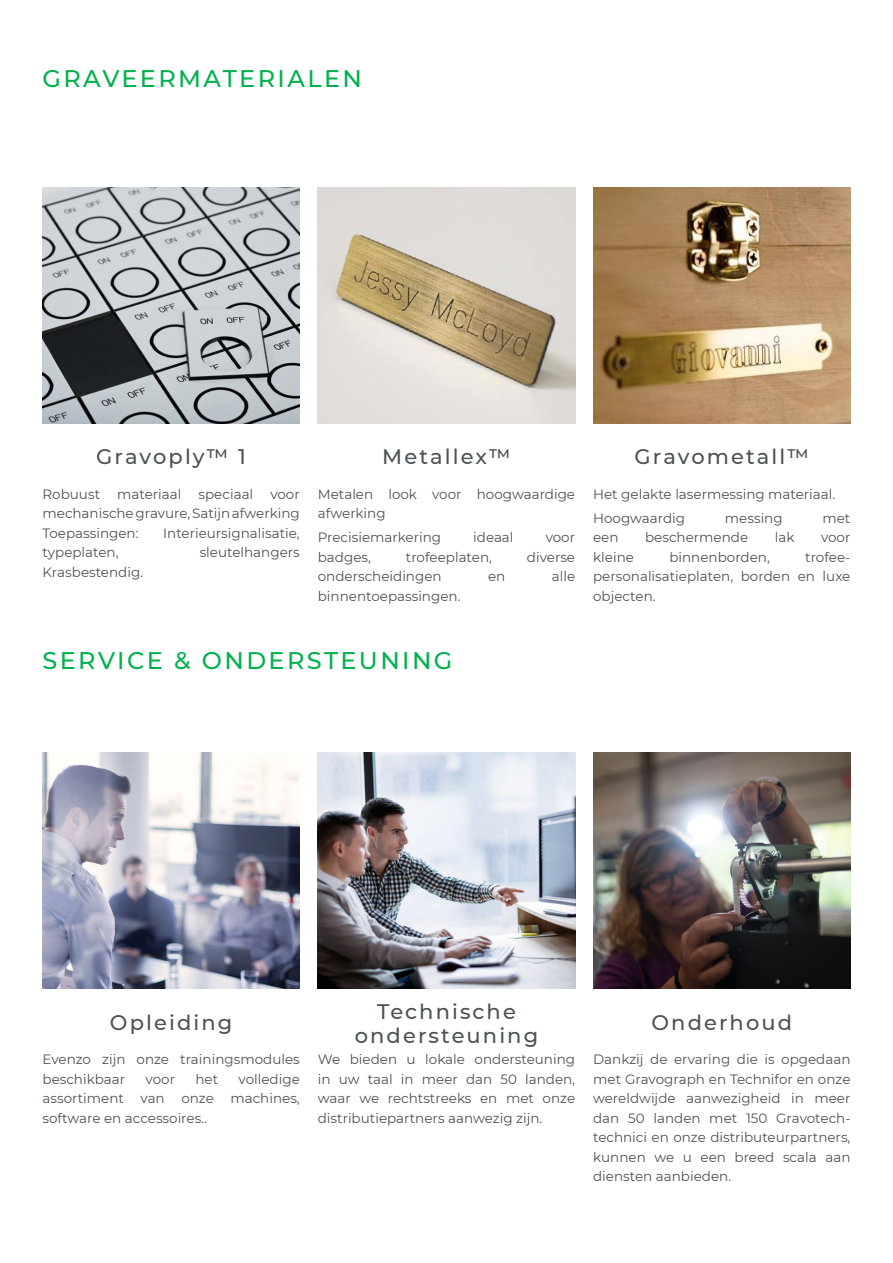
<style>
.page{position:relative;width:893px;height:1263px;background:#fff}
.page>*{position:absolute;margin:0;border:0;box-sizing:border-box;transform-origin:0 0}
.t1{font:500 24px "Montserrat";letter-spacing:.1em;color:#00b14c}
.t2{font:500 21px/24px "Montserrat";letter-spacing:.1em;color:#4d5257;text-align:center}
.t3{font:13.5px/19.5px "Montserrat";color:#4d5257;text-align:justify}
</style>
<div class="page">
<img style="left:43px;top:187px;width:257px;height:236px">
<img style="left:318px;top:187px;width:257px;height:236px">
<img style="left:593px;top:187px;width:257px;height:236px">
<img style="left:43px;top:752px;width:257px;height:237px">
<img style="left:318px;top:752px;width:257px;height:237px">
<img style="left:593px;top:752px;width:257px;height:237px">
<h1 class="t1" style="left:43px;top:62px;width:321px">GRAVEERMATERIALEN</h1>
<h2 class="t2" style="left:96px;top:444px;width:151px">Gravoply™ 1</h2>
<h2 class="t2" style="left:382px;top:444px;width:130px">Metallex™</h2>
<h2 class="t2" style="left:634px;top:444px;width:176px">Gravometall™</h2>
<p class="t3" style="left:318px;top:484px;width:259px">Metalen look voor hoogwaardige afwerking</p>
<p class="t3" style="left:318px;top:527px;width:125px">Precisiemarkering</p>
<p class="t3" style="left:473px;top:527px;width:42px">ideaal</p>
<p class="t3" style="left:546px;top:527px;width:31px">voor</p>
<p class="t3" style="left:318px;top:547px;width:55px">badges,</p>
<p class="t3" style="left:406px;top:547px;width:88px">trofeeplaten,</p>
<p class="t3" style="left:527px;top:547px;width:50px">diverse</p>
<p class="t3" style="left:318px;top:566px;width:125px">onderscheidingen</p>
<p class="t3" style="left:488px;top:566px;width:19px">en</p>
<p class="t3" style="left:552px;top:566px;width:25px">alle</p>
<p class="t3" style="left:318px;top:586px;width:144px">binnentoepassingen.</p>
<p class="t3" style="left:43px;top:484px;width:59px">Robuust</p>
<p class="t3" style="left:117px;top:484px;width:66px">materiaal</p>
<p class="t3" style="left:199px;top:484px;width:56px">speciaal</p>
<p class="t3" style="left:593px;top:482px;width:244px;line-height:23.7px">Het gelakte lasermessing materiaal.<br>Hoogwaardig</p>
<p class="t3" style="left:43px;top:484px;width:259px;text-indent:228px">voor mechanische gravure, Satijn afwerking Toepassingen:</p>
<p class="t3" style="left:725px;top:508px;width:59px">messing</p>
<p class="t3" style="left:822px;top:508px;width:29px">met</p>
<p class="t3" style="left:163px;top:523px;width:138px">Interieursignalisatie,</p>
<p class="t3" style="left:593px;top:527px;width:27px">een</p>
<p class="t3" style="left:645px;top:527px;width:105px">beschermende</p>
<p class="t3" style="left:775px;top:527px;width:21px">lak</p>
<p class="t3" style="left:821px;top:527px;width:31px">voor</p>
<p class="t3" style="left:593px;top:547px;width:42px">kleine</p>
<p class="t3" style="left:669px;top:547px;width:102px">binnenborden,</p>
<p class="t3" style="left:43px;top:542px;width:78px">typeplaten,</p>
<p class="t3" style="left:200px;top:542px;width:102px">sleutelhangers</p>
<p class="t3" style="left:43px;top:562px;width:102px">Krasbestendig.</p>
<p class="t3" style="left:593px;top:547px;width:259px;text-indent:212px">trofee&shy;personalisatieplaten, borden en luxe objecten.</p>
<h1 class="t1" style="left:43px;top:644px;width:411px">SERVICE &amp; ONDERSTEUNING</h1>
<h2 class="t2" style="left:110px;top:1009px;width:124px">Opleiding</h2>
<h2 class="t2" style="left:355px;top:999px;width:185px">Technische ondersteuning</h2>
<h2 class="t2" style="left:651px;top:1009px;width:142px">Onderhoud</h2>
<p class="t3" style="left:318px;top:1049px;width:259px">We bieden u lokale ondersteuning in uw taal in meer dan 50 landen, waar we rechtstreeks en met onze distributiepartners aanwezig zijn.</p>
<p class="t3" style="left:593px;top:1049px;width:259px">Dankzij de ervaring die is opgedaan met Gravograph en Technifor en onze wereldwijde aanwezigheid in meer dan 50 landen met 150 Gravotech&shy;technici en onze distributeurpartners, kunnen we u een breed scala aan diensten aanbieden.</p>
<p class="t3" style="left:43px;top:1049px;width:259px">Evenzo zijn onze trainingsmodules beschikbaar</p>
<p class="t3" style="left:43px;top:1068px;width:259px;text-indent:196px">volledige assortiment van onze machines, software en accessoires..</p>
<p class="t3" style="left:146px;top:1068px;width:31px">voor</p>
<p class="t3" style="left:195px;top:1068px;width:24px">het</p>
</div>
